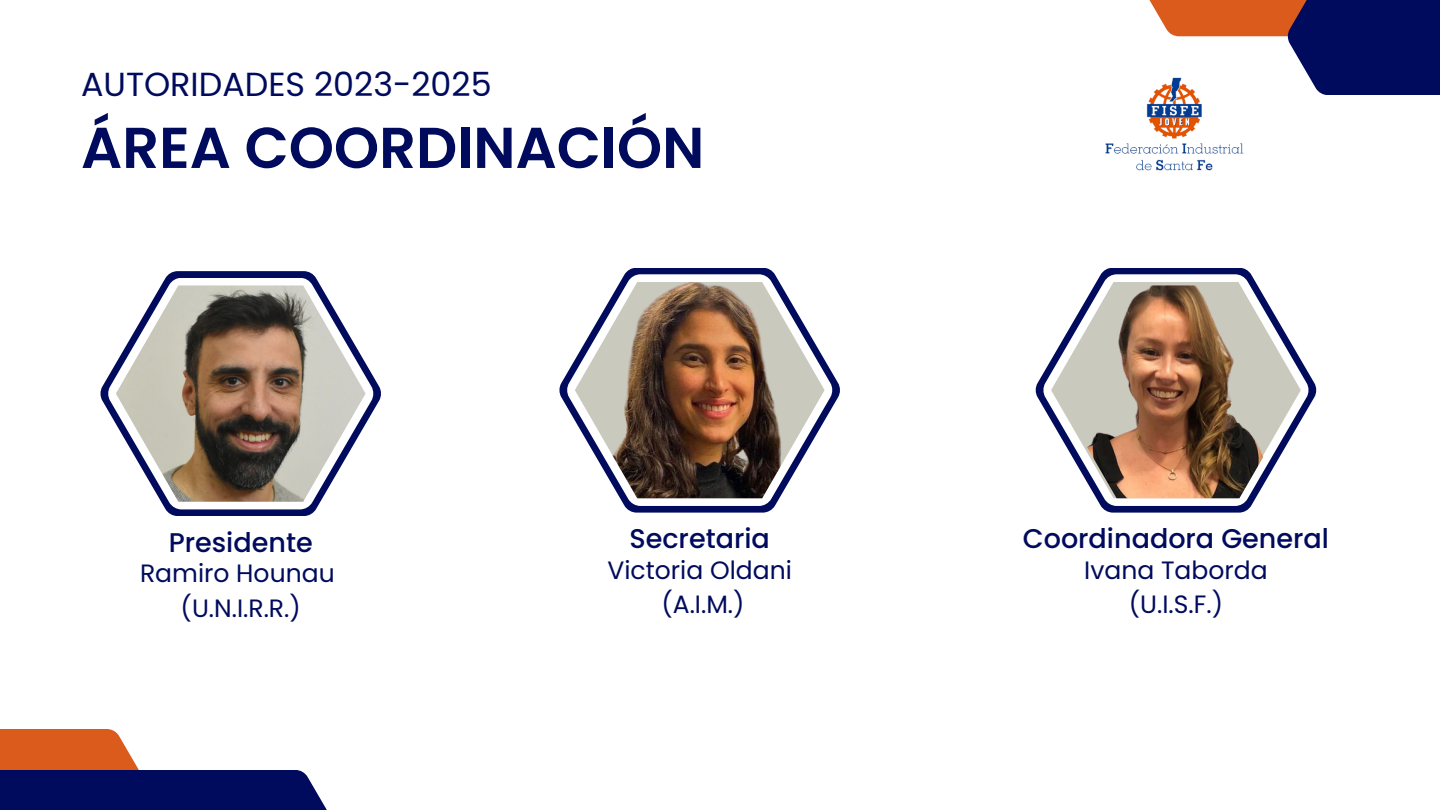
<style>
.page{position:relative;width:1440px;height:810px;background:#fff}
.page>*{position:absolute;margin:0;border:0;box-sizing:border-box;transform-origin:0 0}
.t1{font:600 57.5px "Poppins";color:#000b5d}
.t2{font:33.4px "Poppins";color:#000b5d}
.t3{font:500 27.1px "Poppins";color:#000b5d}
.t4{font:25.1px "Poppins";color:#000b5d}
</style>
<div class="page">
<svg style="left:100px;top:271px;width:281px;height:245px"></svg>
<svg style="left:559px;top:268px;width:281px;height:245px"></svg>
<svg style="left:1035px;top:268px;width:282px;height:245px"></svg>
<svg style="left:108px;top:278px;width:266px;height:231px"></svg>
<svg style="left:567px;top:274px;width:266px;height:232px"></svg>
<svg style="left:1043px;top:274px;width:266px;height:232px"></svg>
<img style="left:116px;top:285px;width:250px;height:217px">
<svg style="left:0;top:729px;width:139px;height:41px;background:#de6930"></svg>
<svg style="left:1149px;top:0;width:138px;height:36px;background:#dd682e"></svg>
<div style="left:0;top:770px;width:336px;height:40px;background:#000b5d"></div>
<div style="left:1287px;top:0;width:153px;height:95px;background:#000b5d"></div>
<img style="left:1105px;top:77px;width:139px;height:94px">
<svg style="left:1051px;top:282px;width:250px;height:216px"></svg>
<img style="left:1055px;top:285px;width:246px;height:213px">
<img style="left:575px;top:282px;width:250px;height:216px">
<p class="t2" style="left:81px;top:61px;width:412px">AUTORIDADES 2023-2025</p>
<p class="t1" style="left:81px;top:108px;width:625px">ÁREA COORDINACIÓN</p>
<p class="t3" style="left:169px;top:523px;width:146px">Presidente</p>
<p class="t3" style="left:629px;top:520px;width:142px">Secretaria</p>
<p class="t3" style="left:1023px;top:520px;width:308px">Coordinadora General</p>
<p class="t4" style="left:140px;top:556px;width:196px">Ramiro Hounau</p>
<p class="t4" style="left:181px;top:590px;width:122px">(U.N.I.R.R.)</p>
<p class="t4" style="left:607px;top:552px;width:186px">Victoria Oldani</p>
<p class="t4" style="left:661px;top:587px;width:85px">(A.I.M.)</p>
<p class="t4" style="left:1084px;top:552px;width:185px">Ivana Taborda</p>
<p class="t4" style="left:1129px;top:587px;width:96px">(U.I.S.F.)</p>
</div>
